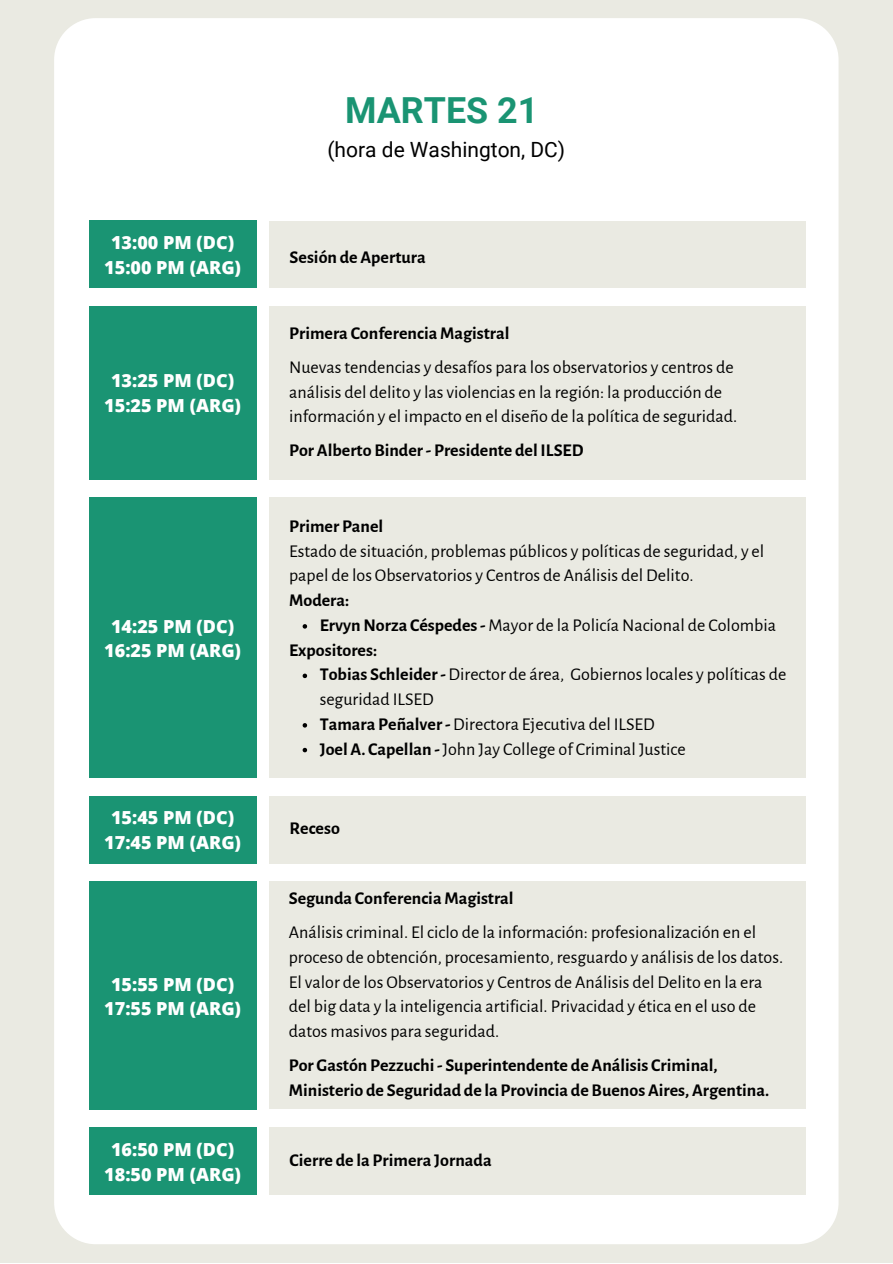
<style>
.page{position:relative;width:893px;height:1264px;background:#fff}
.page>*{position:absolute;margin:0;border:0;box-sizing:border-box;transform-origin:0 0}
.t1{font:700 35.85px "Roboto";color:#1a9473}
.t2{font:21px "Roboto";color:#000}
.t3{font:18px/24.8px "Alegreya Sans";color:#000}
.t4{font:700 18px "Alegreya Sans";color:#000}
.t5{font:800 18px "Open Sans";color:#fff}
.s1{font-weight:700}
</style>
<div class="page">
<div style="left:0;top:0;width:892px;height:1262px;background:#eaeae2"></div>
<div style="left:54px;top:18px;width:784px;height:1226px;background:#fff;border-radius:42px"></div>
<div style="left:269px;top:221px;width:536px;height:67px;background:#eaeae2"></div>
<div style="left:89px;top:221px;width:167px;height:67px;background:#1a9473"></div>
<div style="left:89px;top:306px;width:167px;height:174px;background:#1a9473"></div>
<div style="left:269px;top:306px;width:536px;height:174px;background:#eaeae2"></div>
<div style="left:89px;top:497px;width:167px;height:281px;background:#1a9473"></div>
<div style="left:269px;top:497px;width:536px;height:281px;background:#eaeae2"></div>
<svg style="left:302px;top:624px;width:5px;height:4px"></svg>
<svg style="left:302px;top:673px;width:5px;height:5px"></svg>
<svg style="left:302px;top:723px;width:5px;height:4px"></svg>
<svg style="left:302px;top:747px;width:5px;height:5px"></svg>
<div style="left:89px;top:796px;width:167px;height:67px;background:#1a9473"></div>
<div style="left:89px;top:881px;width:167px;height:228px;background:#1a9473"></div>
<div style="left:269px;top:796px;width:536px;height:67px;background:#eaeae2"></div>
<div style="left:269px;top:881px;width:536px;height:227px;background:#eaeae2"></div>
<div style="left:89px;top:1127px;width:167px;height:68px;background:#1a9473"></div>
<div style="left:269px;top:1127px;width:536px;height:68px;background:#eaeae2"></div>
<p class="t5" style="left:111px;top:229px;width:125px">13:00 PM (DC)</p>
<p class="t5" style="left:104px;top:254px;width:138px">15:00 PM (ARG)</p>
<p class="t5" style="left:111px;top:368px;width:125px">13:25 PM (DC)</p>
<p class="t5" style="left:104px;top:392px;width:138px">15:25 PM (ARG)</p>
<p class="t5" style="left:111px;top:613px;width:125px">14:25 PM (DC)</p>
<p class="t5" style="left:104px;top:638px;width:138px">16:25 PM (ARG)</p>
<p class="t5" style="left:111px;top:804px;width:125px">15:45 PM (DC)</p>
<p class="t5" style="left:104px;top:829px;width:138px">17:45 PM (ARG)</p>
<p class="t5" style="left:111px;top:971px;width:125px">15:55 PM (DC)</p>
<p class="t5" style="left:104px;top:996px;width:138px">17:55 PM (ARG)</p>
<p class="t5" style="left:111px;top:1136px;width:125px">16:50 PM (DC)</p>
<p class="t5" style="left:104px;top:1161px;width:138px">18:50 PM (ARG)</p>
<p class="t1" style="left:345px;top:89px;width:194px">MARTES 21</p>
<p class="t2" style="left:327px;top:137px;width:239px">(hora de Washington, DC)</p>
<p class="t4" style="left:289px;top:248px;width:138px">Sesión de Apertura</p>
<p class="t4" style="left:289px;top:325px;width:222px">Primera ConferenciaMagistral</p>
<p class="t3" style="left:289px;top:355px;width:449px">Nuevas tendencias y desafíos para los observatorios y centros de análisis del delito y las violencias en la región: la producción de información y el impacto en el diseño de la política de seguridad.</p>
<p class="t4" style="left:289px;top:441px;width:296px">Por Alberto Binder- Presidente del ILSED</p>
<p class="t4" style="left:289px;top:517px;width:96px">Primer Panel</p>
<p class="t3" style="left:289px;top:539px;width:476px">Estado de situación, problemas públicos y políticas de seguridad, y el papel de los Observatorios y Centros de Análisis del Delito.</p>
<p class="t4" style="left:289px;top:591px;width:62px">Modera:</p>
<p class="t4" style="left:289px;top:641px;width:89px">Expositores:</p>
<p class="t3" style="left:320px;top:613px;width:458px"><span class="s1">ErvynNorza Céspedes-</span>Mayor de la Policía Nacional de Colombia</p>
<p class="t3" style="left:320px;top:662px;width:468px"><span class="s1">Tobias Schleider-</span>Director de área, Gobiernos locales y políticas de seguridad ILSED</p>
<p class="t3" style="left:320px;top:712px;width:337px"><span class="s1">Tamara Peñalver-</span>Directora Ejecutiva del ILSED</p>
<p class="t3" style="left:320px;top:736px;width:367px"><span class="s1">Joel A. Capellan -</span>John Jay College of Criminal Justice</p>
<p class="t4" style="left:289px;top:819px;width:52px">Receso</p>
<p class="t4" style="left:289px;top:890px;width:226px">Segunda ConferenciaMagistral</p>
<p class="t3" style="left:289px;top:920px;width:496px">Análisis criminal. El ciclo de la información: profesionalización en el proceso de obtención, procesamiento, resguardo y análisis de los datos.<br>El valor de los Observatorios y Centros de Análisis del Delito en la era del big data y la inteligencia artificial. Privacidad y ética en el uso de datos masivos para seguridad.</p>
<p class="t4" style="left:289px;top:1056px;width:430px">Por Gastón Pezzuchi- Superintendente de Análisis Criminal,</p>
<p class="t4" style="left:289px;top:1081px;width:482px">Ministerio de Seguridad de la Provincia de Buenos Aires, Argentina.</p>
<p class="t4" style="left:289px;top:1151px;width:203px">Cierre de la Primera Jornada</p>
</div>
